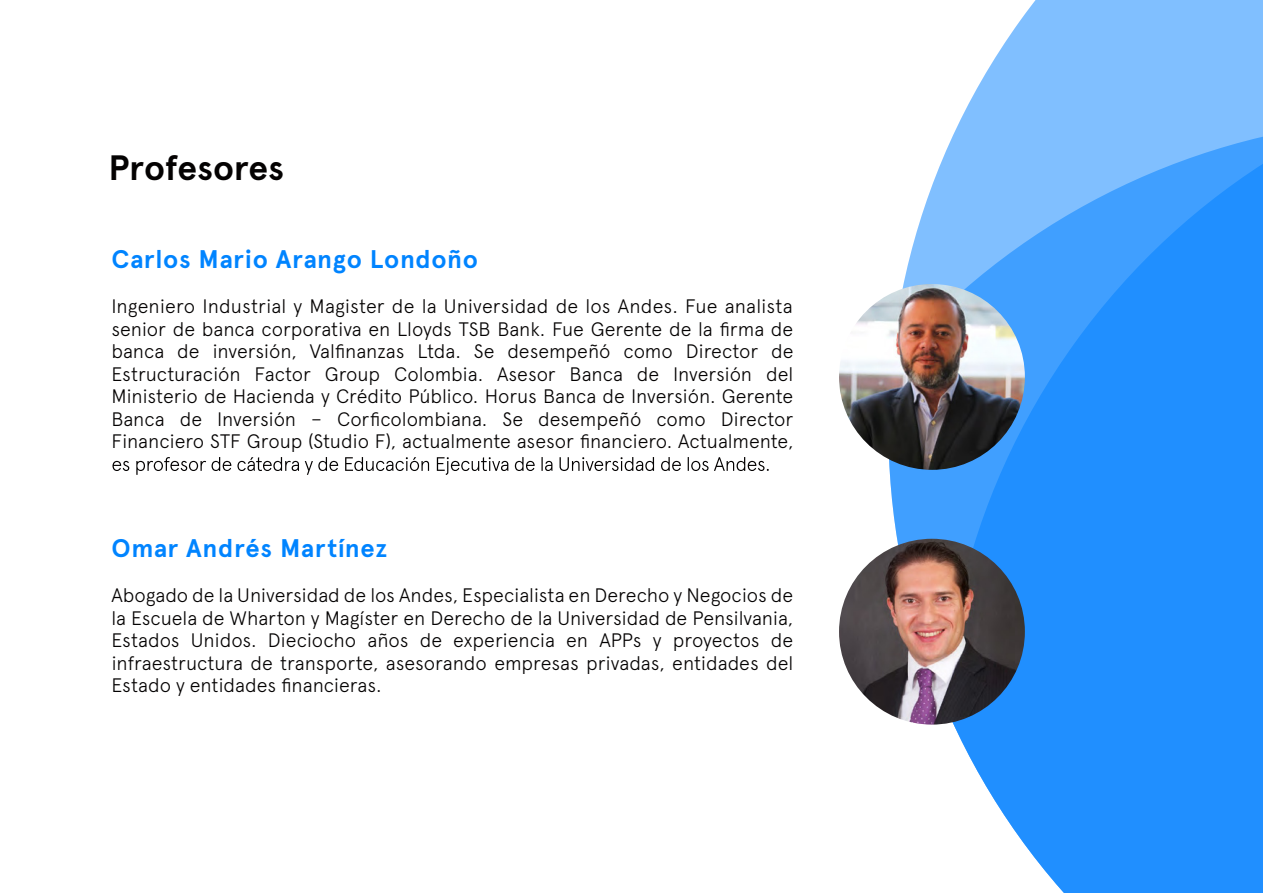
<style>
.page{position:relative;width:1263px;height:893px;background:#fff}
.page>*{position:absolute;margin:0;border:0;box-sizing:border-box;transform-origin:0 0}
.t1{font:700 35.25px "Apercu";color:#040202}
.t2{font:700 25.5px "Apercu";letter-spacing:.025em;color:#0084ff}
.t3{font:300 19.5px/22.5px "Apercu";letter-spacing:-.005em;color:#040202;text-align:justify}
</style>
<div class="page">
<svg style="left:888px;top:0;width:375px;height:893px;background:#55aafe"></svg>
<svg style="left:112px;top:457px;width:657px;height:18px"></svg>
<img style="left:839px;top:284px;width:186px;height:186px;border-radius:93px">
<img style="left:839px;top:539px;width:186px;height:186px;border-radius:93px">
<h1 class="t1" style="left:108px;top:146px;width:177px">Profesores</h1>
<h2 class="t2" style="left:111px;top:244px;width:368px">Carlos Mario Arango Londoño</h2>
<p class="t3" style="left:111px;top:295px;width:684px">Ingeniero Industrial y Magister de la Universidad de los Andes. Fue analista senior de banca corporativa en Lloyds TSB Bank. Fue Gerente de la firma de banca de inversión, Valfinanzas Ltda. Se desempeñó como Director de Estructuración Factor Group Colombia. Asesor Banca de Inversión del Ministerio de Hacienda y Crédito Público. Horus Banca de Inversión. Gerente Banca de Inversión – Corficolombiana. Se desempeñó como Director Financiero STF Group (Studio F), actualmente asesor financiero. Actualmente,</p>
<h2 class="t2" style="left:111px;top:532px;width:277px">Omar Andrés Martínez</h2>
<p class="t3" style="left:111px;top:584px;width:683px">Abogado de la Universidad de los Andes, Especialista en Derecho y Negocios de la Escuela de Wharton y Magíster en Derecho de la Universidad de Pensilvania, Estados Unidos. Dieciocho años de experiencia en APPs y proyectos de infraestructura de transporte, asesorando empresas privadas, entidades del Estado y entidades financieras.</p>
</div>
